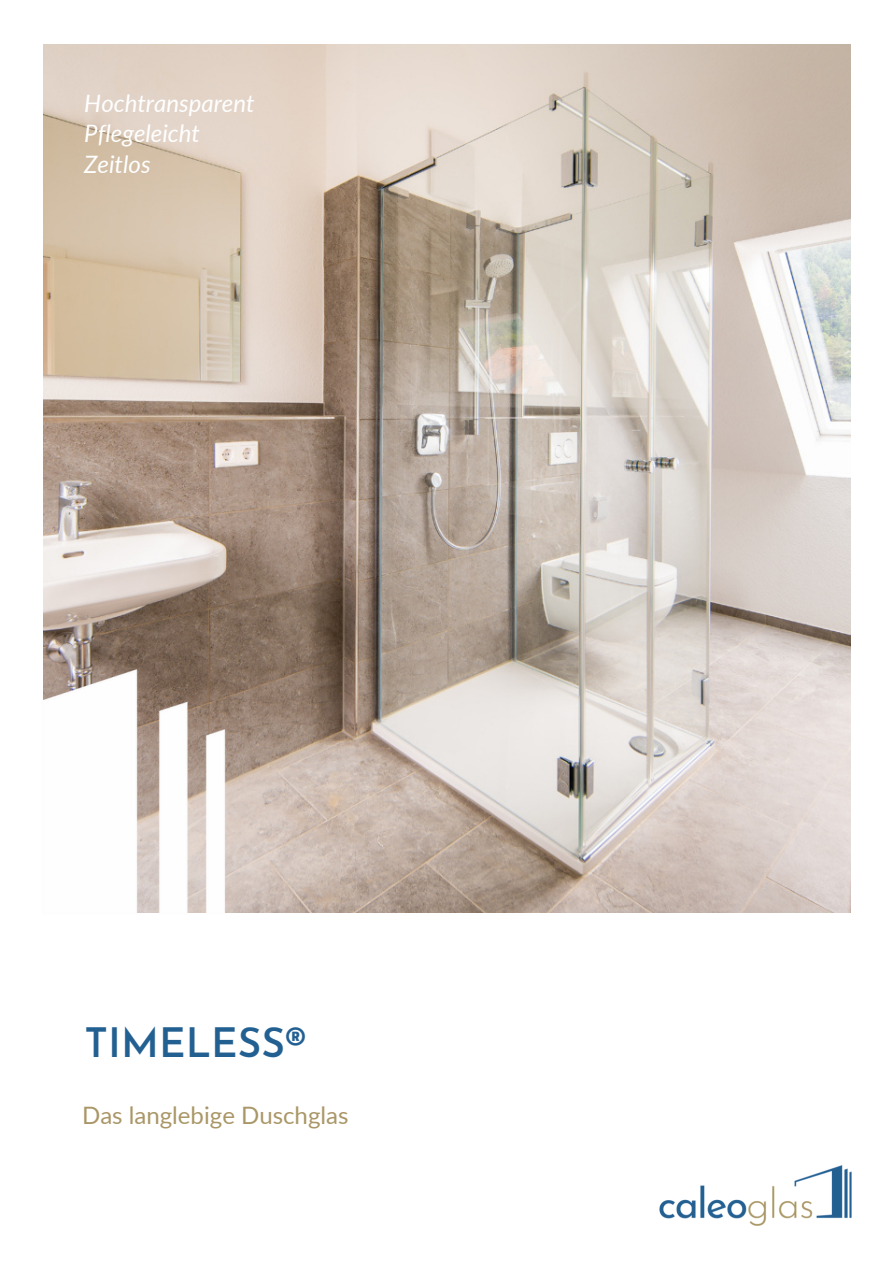
<style>
.page{position:relative;width:893px;height:1264px;background:#fff}
.page>*{position:absolute;margin:0;border:0;box-sizing:border-box;transform-origin:0 0}
.t1{font:600 40.5px "Josefin Sans";color:#236092}
.t2{font:italic 24px "Lato";color:#fff}
.t3{font:24px "Lato";color:#aa9767}
</style>
<div class="page">
<img style="left:659px;top:1165px;width:193px;height:61px">
<img style="left:43px;top:45px;width:807px;height:867px">
<img style="left:43px;top:659px;width:191px;height:254px">
<p class="t2" style="left:84px;top:88px;width:172px">Hochtransparent</p>
<p class="t2" style="left:84px;top:118px;width:117px">Pflegeleicht</p>
<p class="t2" style="left:84px;top:149px;width:68px">Zeitlos</p>
<p class="t1" style="left:85px;top:1027px;width:223px">TIMELESS®</p>
<p class="t3" style="left:82px;top:1100px;width:268px">Das langlebige Duschglas</p>
</div>
